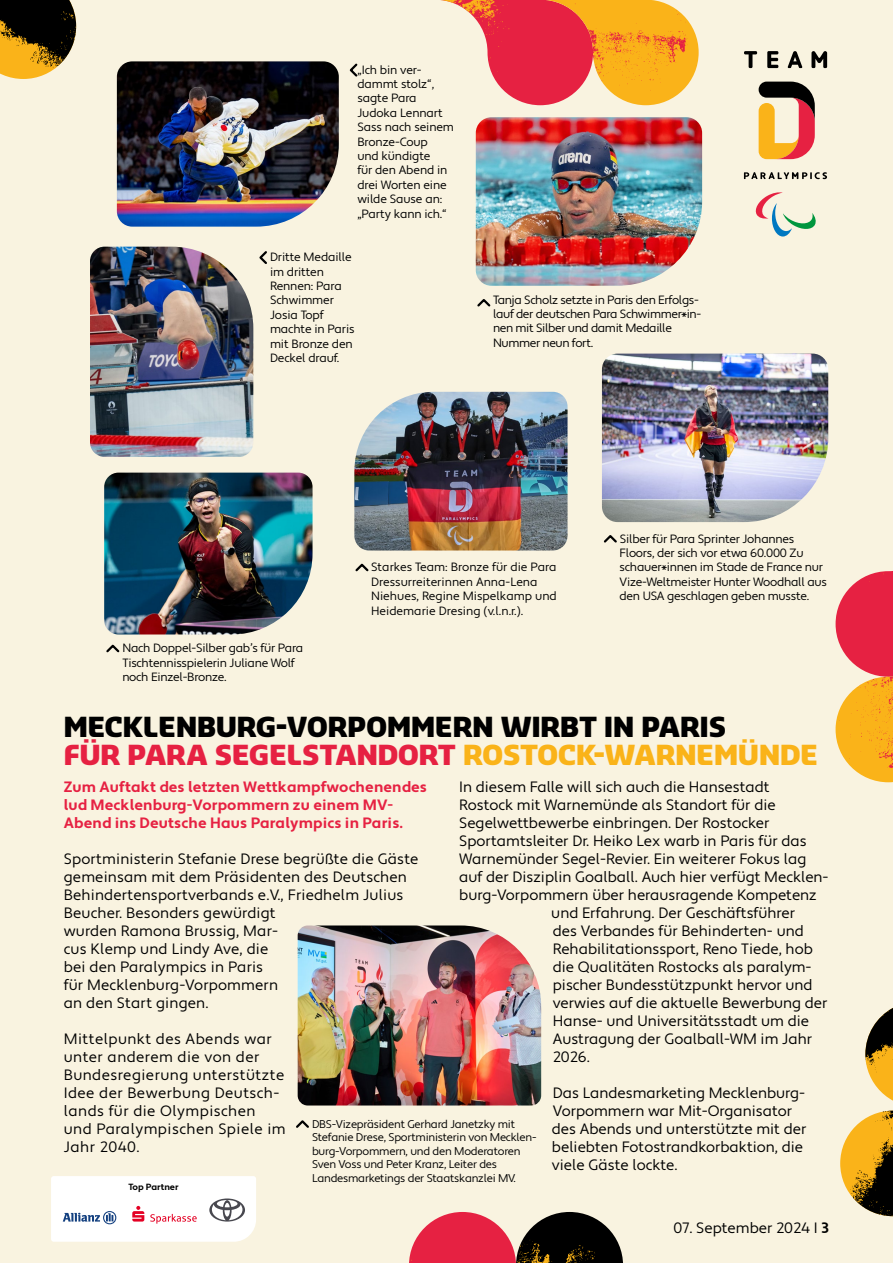
<style>
.page{position:relative;width:893px;height:1263px;background:#f9f3e0}
.page>*{position:absolute;margin:0;border:0;box-sizing:border-box;transform-origin:0 0}
.t1{font:900 27px/28.5px "Sansa";color:#000}
.t2{font:15px/18px "Apertura";color:#000}
.t3{font:15px/18px "Apertura";letter-spacing:.03em;color:#000}
.t4{font:700 15px/18px "Apertura";letter-spacing:.01em;color:#e62142}
.t5{font:12px/14.4px "Apertura";letter-spacing:-.02em;color:#000}
.t6{font:12px/14.4px "Apertura";color:#000}
.t7{font:11.25px/13.5px "Apertura";letter-spacing:-.02em;color:#000}
.t8{font:700 9px "Apertura";color:#000}
.s1{color:#e62142}
.s2{color:#fab319}
.s3{font-weight:700}
</style>
<div class="page">
<svg style="left:355px;top:563px;width:14px;height:9px"></svg>
<img style="left:104px;top:473px;width:209px;height:161px">
<img style="left:602px;top:354px;width:226px;height:168px">
<img style="left:117px;top:61px;width:222px;height:166px">
<img style="left:354px;top:392px;width:214px;height:158px">
<img style="left:476px;top:117px;width:226px;height:169px">
<svg style="left:477px;top:299px;width:14px;height:8px"></svg>
<svg style="left:759px;top:82px;width:56px;height:77px"></svg>
<svg style="left:744px;top:51px;width:13px;height:17px"></svg>
<svg style="left:767px;top:51px;width:11px;height:17px"></svg>
<svg style="left:788px;top:51px;width:14px;height:17px"></svg>
<svg style="left:811px;top:51px;width:16px;height:17px"></svg>
<svg style="left:744px;top:172px;width:83px;height:7px"></svg>
<svg style="left:755px;top:192px;width:61px;height:45px"></svg>
<img style="left:90px;top:247px;width:163px;height:210px">
<img style="left:298px;top:925px;width:243px;height:180px">
<svg style="left:296px;top:1120px;width:13px;height:8px"></svg>
<svg style="left:106px;top:644px;width:14px;height:9px"></svg>
<svg style="left:259px;top:251px;width:8px;height:13px"></svg>
<svg style="left:603px;top:535px;width:14px;height:8px"></svg>
<svg style="left:409px;top:1212px;width:214px;height:51px"></svg>
<svg style="left:276px;top:0;width:270px;height:105px"></svg>
<img style="left:546px;top:0;width:153px;height:105px">
<img style="left:0;top:0;width:76px;height:79px">
<svg style="left:865px;top:1008px;width:28px;height:103px"></svg>
<img style="left:840px;top:1111px;width:53px;height:105px">
<svg style="left:51px;top:1176px;width:205px;height:66px;background:#f5f2f4"></svg>
<svg style="left:836px;top:571px;width:57px;height:211px"></svg>
<p class="t5" style="left:357px;top:63px;width:98px">„Ich bin ver&shy;dammt stolz“, sagte Para<br>Judoka Lennart<br>Sass nach seinem<br>Bronze-Coup<br>und kündigte<br>für den Abend in drei Worten eine wilde Sause an: „Party kann ich.“</p>
<p class="t5" style="left:270px;top:250px;width:86px">Dritte Medaille im dritten<br>Rennen: Para<br>Schwimmer<br>Josia Topf machte in Paris mit Bronze den<br>Deckel drauf.</p>
<p class="t5" style="left:493px;top:293px;width:210px">Tanja Scholz setzte in Paris den Erfolgs&shy;lauf der deutschen Para Schwimmer*in&shy;nen mit Silber und damit Medaille<br>Nummer neun fort.</p>
<p class="t5" style="left:122px;top:641px;width:182px">Nach Doppel-Silber gab’s für Para<br>Tischtennisspielerin Juliane Wolf noch Einzel-Bronze.</p>
<p class="t6" style="left:371px;top:560px;width:187px">Starkes Team: Bronze für die Para<br>Dressurreiterinnen Anna-Lena<br>Niehues, Regine Mispelkamp und<br>Heidemarie Dresing (v.l.n.r.).</p>
<p class="t5" style="left:620px;top:532px;width:209px">Silber für Para Sprinter Johannes Floors, der sich vor etwa 60.000 Zu schauer*innen im Stade de France nur Vize-Weltmeister Hunter Woodhall aus den USA geschlagen geben musste.</p>
<h1 class="t1" style="left:64px;top:712px;width:756px">MECKLENBURG-VORPOMMERN WIRBT IN PARIS<br><span class="s1">FÜR PARA SEGELSTANDORT</span> <span class="s2">ROSTOCK-WARNEMÜNDE</span></h1>
<p class="t4" style="left:64px;top:778px;width:365px">Zum Auftakt des letzten Wettkampfwochenendes lud Mecklenburg-Vorpommern zu einem MV-<br>Abend ins Deutsche Haus Paralympics in Paris.</p>
<p class="t2" style="left:64px;top:850px;width:356px">Sportministerin Stefanie Drese begrüßte die Gäste gemeinsam mit dem Präsidenten des Deutschen Behindertensportverbands e.V., Friedhelm Julius Beucher. Besonders gewürdigt<br>wurden Ramona Brussig, Mar-<br>cus Klemp und Lindy Ave, die<br>bei den Paralympics in Paris<br>für Mecklenburg-Vorpommern<br>an den Start gingen.</p>
<p class="t3" style="left:64px;top:1030px;width:223px">Mittelpunkt des Abends war unter anderem die von der<br>Bundesregierung unterstützte<br>Idee der Bewerbung Deutsch&shy;lands für die Olympischen und Paralympischen Spiele im<br>Jahr 2040.</p>
<p class="t2" style="left:459px;top:778px;width:312px">In diesem Falle will sich auch die Hansestadt</p>
<p class="t2" style="left:459px;top:796px;width:318px">Rostock mit Warnemünde als Standort für die</p>
<p class="t2" style="left:459px;top:814px;width:312px">Segelwettbewerbe einbringen. Der Rostocker</p>
<p class="t2" style="left:459px;top:832px;width:349px">Sportamtsleiter Dr. Heiko Lex warb in Paris für das</p>
<p class="t2" style="left:459px;top:850px;width:349px">Warnemünder Segel-Revier. Ein weiterer Fokus lag</p>
<p class="t2" style="left:459px;top:868px;width:371px">auf der Disziplin Goalball. Auch hier verfügt Mecklen-</p>
<p class="t2" style="left:459px;top:886px;width:359px">burg-Vorpommern über herausragende Kompetenz</p>
<p class="t2" style="left:551px;top:904px;width:245px">und Erfahrung. Der Geschäftsführer</p>
<p class="t2" style="left:553px;top:922px;width:252px">des Verbandes für Behinderten- und</p>
<p class="t2" style="left:553px;top:940px;width:262px">Rehabilitationssport, Reno Tiede, hob</p>
<p class="t2" style="left:553px;top:958px;width:260px">die Qualitäten Rostocks als paralym-</p>
<p class="t2" style="left:553px;top:976px;width:261px">pischer Bundesstützpunkt hervor und</p>
<p class="t2" style="left:553px;top:994px;width:276px">verwies auf die aktuelle Bewerbung der</p>
<p class="t2" style="left:553px;top:1012px;width:258px">Hanse- und Universitätsstadt um die</p>
<p class="t2" style="left:553px;top:1030px;width:261px">Austragung der Goalball-WM im Jahr</p>
<p class="t2" style="left:553px;top:1048px;width:39px">2026.</p>
<p class="t2" style="left:552px;top:1084px;width:256px">Das Landesmarketing Mecklenburg-<br>Vorpommern war Mit-Organisator des Abends und unterstützte mit der beliebten Fotostrandkorbaktion, die viele Gäste lockte.</p>
<p class="t7" style="left:312px;top:1118px;width:226px">DBS-Vizepräsident Gerhard Janetzky mit Stefanie Drese, Sportministerin von Mecklen&shy;burg-Vorpommern, und den Moderatoren Sven Voss und Peter Kranz, Leiter des Landesmarketings der Staatskanzlei MV.</p>
<p class="t8" style="left:129px;top:1182px;width:51px">Top Partner</p>
<p class="t2" style="left:674px;top:1220px;width:157px">07. September 2024 I <span class="s3">3</span></p>
</div>
